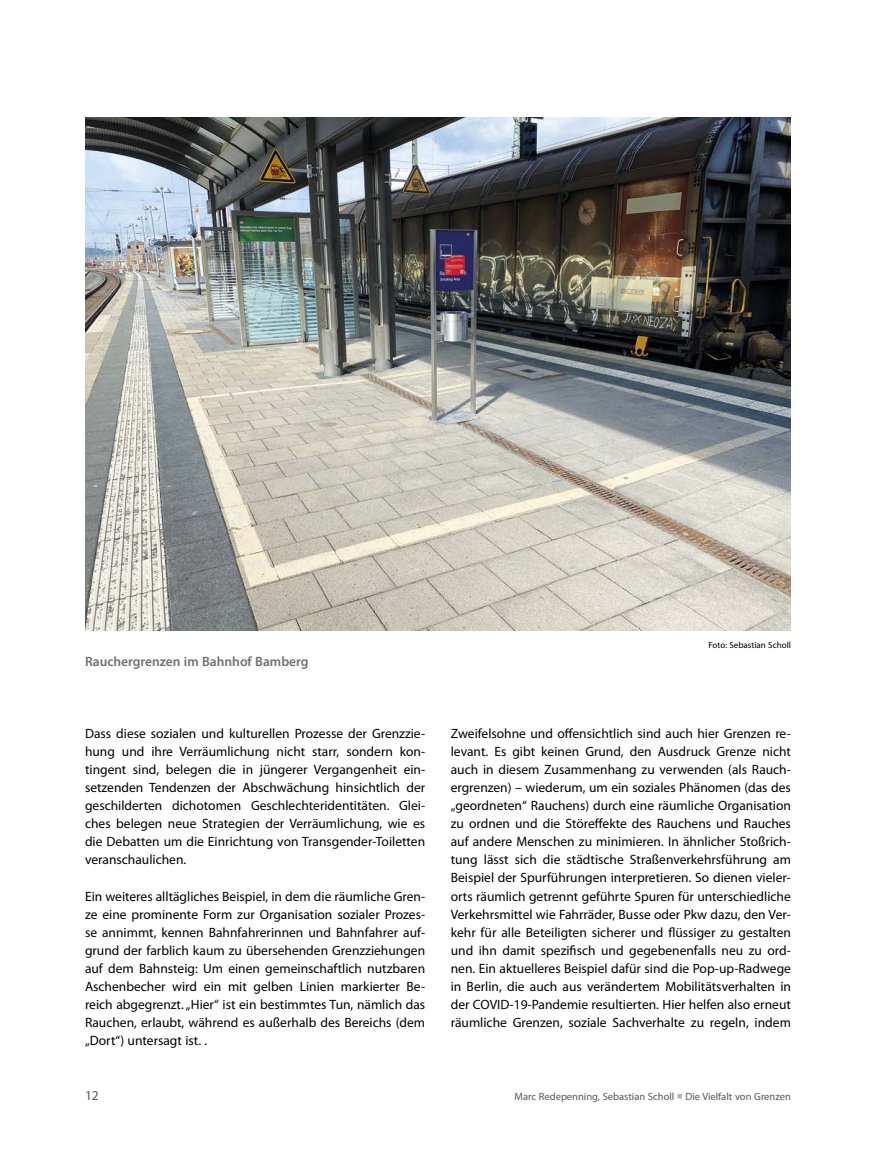
<style>
.page{position:relative;width:893px;height:1170px;background:#fff}
.page>*{position:absolute;margin:0;border:0;box-sizing:border-box;transform-origin:0 0}
.Fließtext_1{font:13.5px/18px "Myriad Pro";color:#000;text-align:justify}
.Bildbeschreibung{font:600 13.5px "Myriad Pro";color:#706f6f}
.t1{font:13.5px "Myriad Pro";color:#575756}
.t2{font:10.5px "Myriad Pro";color:#575756}
.Quelle{font:9px "Myriad Pro";color:#000}
.s1{color:#b3b2b2}
</style>
<div class="page">
<img style="left:85px;top:117px;width:706px;height:513px">
<p class="Bildbeschreibung" style="left:85px;top:653px;width:225px">Rauchergrenzen im Bahnhof Bamberg</p>
<p class="Fließtext_1" style="left:85px;top:724px;width:342px">Dass diese sozialen und kulturellen Prozesse der Grenzzie&shy;hung und ihre Verräumlichung nicht starr, sondern kon&shy;tingent sind, belegen die in jüngerer Vergangenheit ein&shy;setzenden Tendenzen der Abschwächung hinsichtlich der geschilderten dichotomen Geschlechteridentitäten. Glei&shy;ches belegen neue Strategien der Verräumlichung, wie es die Debatten um die Einrichtung von Transgender-Toiletten veranschaulichen.</p>
<p class="Fließtext_1" style="left:85px;top:886px;width:342px">Ein weiteres alltägliches Beispiel, in dem die räumliche Gren&shy;ze eine prominente Form zur Organisation sozialer Prozes&shy;se annimmt, kennen Bahnfahrerinnen und Bahnfahrer auf&shy;grund der farblich kaum zu übersehenden Grenzziehungen auf dem Bahnsteig: Um einen gemeinschaftlich nutzbaren Aschenbecher wird ein mit gelben Linien markierter Be&shy;reich abgegrenzt. „Hier“ ist ein bestimmtes Tun, nämlich das Rauchen, erlaubt, während es außerhalb des Bereichs (dem „Dort“) untersagt ist. .</p>
<p class="Quelle" style="left:708px;top:639px;width:84px">Foto: Sebastian Scholl</p>
<p class="Fließtext_1" style="left:451px;top:724px;width:342px">Zweifelsohne und offensichtlich sind auch hier Grenzen re&shy;levant. Es gibt keinen Grund, den Ausdruck Grenze nicht auch in diesem Zusammenhang zu verwenden (als Rauch&shy;ergrenzen) – wiederum, um ein soziales Phänomen (das des „geordneten“ Rauchens) durch eine räumliche Organisation zu ordnen und die Störeffekte des Rauchens und Rauches auf andere Menschen zu minimieren. In ähnlicher Stoßrich&shy;tung lässt sich die städtische Straßenverkehrsführung am Beispiel der Spurführungen interpretieren. So dienen vieler&shy;orts räumlich getrennt geführte Spuren für unterschiedliche Verkehrsmittel wie Fahrräder, Busse oder Pkw dazu, den Ver&shy;kehr für alle Beteiligten sicherer und flüssiger zu gestalten und ihn damit spezifisch und gegebenenfalls neu zu ord&shy;nen. Ein aktuelleres Beispiel dafür sind die Pop-up-Radwege in Berlin, die auch aus verändertem Mobilitätsverhalten in der COVID-19-Pandemie resultierten. Hier helfen also erneut räumliche Grenzen, soziale Sachverhalte zu regeln, indem</p>
<p class="t1" style="left:85px;top:1087px;width:15px">12</p>
<p class="t2" style="left:515px;top:1090px;width:278px">Marc Redepenning, Sebastian Scholl <span class="s1">■</span> Die Vielfalt von Grenzen</p>
</div>
